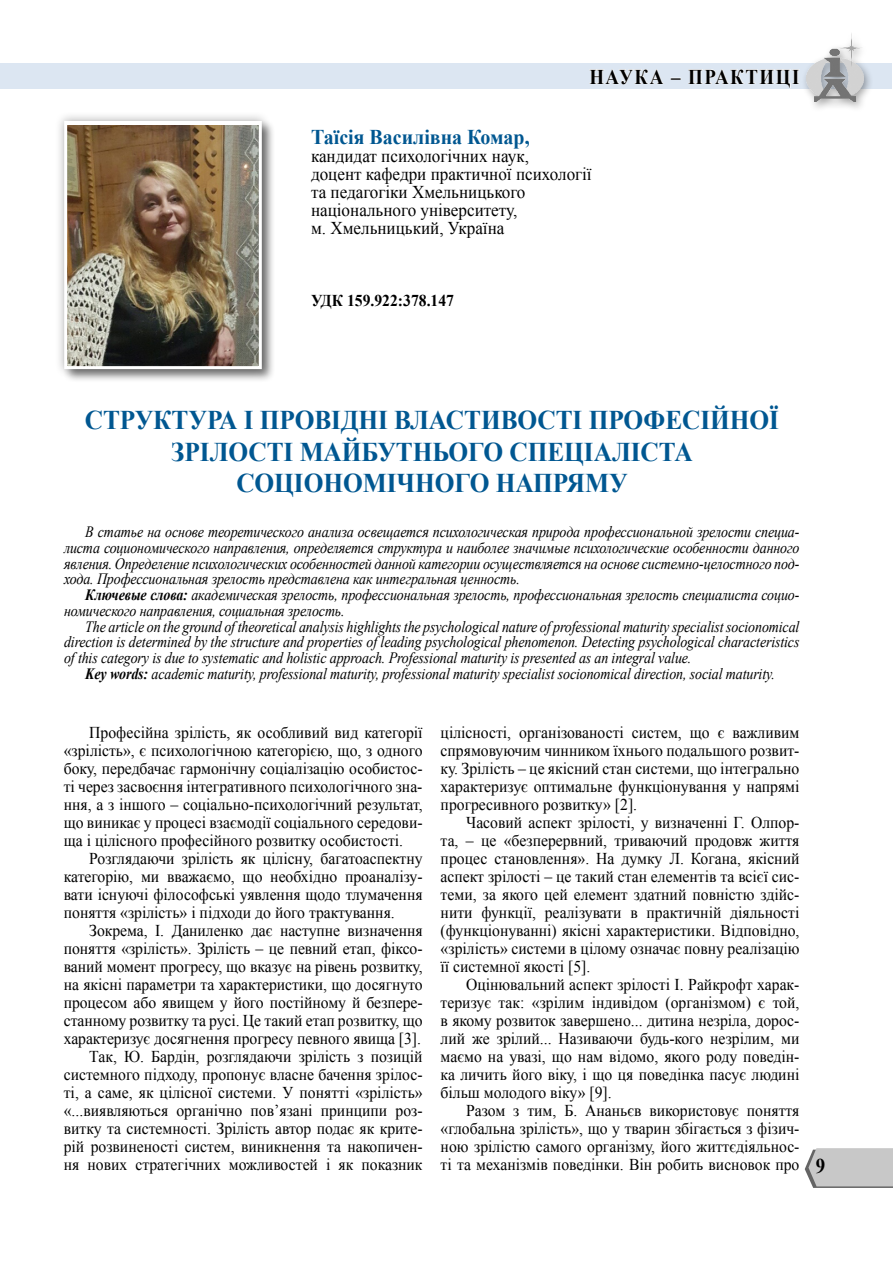
<style>
.page{position:relative;width:893px;height:1263px;background:#fff}
.page>*{position:absolute;margin:0;border:0;box-sizing:border-box;transform-origin:0 0}
.t1{font:700 27px/31.5px "Times New Roman";letter-spacing:-.005em;color:#005791;text-align:center;scale:.94 1}
.t2{font:700 21px "Times New Roman";color:#005791;scale:.95 1}
.t3{font:700 21px "Times New Roman";color:#000;scale:.9 1}
.t4{font:18px/18px "Times New Roman";color:#000;scale:.95 1}
.t5{font:16.5px/18px "Times New Roman";color:#000;text-align:justify;scale:.95 1}
.t6{font:700 16.5px "Times New Roman";color:#000;scale:.95 1}
.t7{font:italic 15.75px/15.8px "Times New Roman";letter-spacing:-.01em;color:#000;text-align:justify;scale:.89 1}
.s1{font-weight:700}
</style>
<div class="page">
<div style="left:0;top:63px;width:891px;height:26px;background:#dce6f2"></div>
<svg style="left:805px;top:1148px;width:88px;height:40px"></svg>
<div style="left:800px;top:30px;width:73px;height:83px;background:#000;opacity:.37"></div>
<img style="left:807px;top:32px;width:57px;height:69px">
<svg style="left:589px;top:69px;width:75px;height:16px"></svg>
<svg style="left:671px;top:78px;width:10px;height:2px"></svg>
<svg style="left:688px;top:69px;width:112px;height:19px"></svg>
<div style="left:62px;top:119px;width:214px;height:264px;background:#000;opacity:.5"></div>
<div style="left:55px;top:111px;width:217px;height:267px;background:#000;opacity:.3"></div>
<img style="left:68px;top:125px;width:190px;height:240px">
<div style="left:64px;top:121px;width:198px;height:248px;border:3px solid #fff"></div>
<p class="t3" style="left:589px;top:62px;width:35px">Наука</p>
<p class="t3" style="left:671px;top:62px;width:36px">– практи</p>
<p class="t3" style="left:776px;top:62px;width:25px">ці</p>
<p class="t2" style="left:311px;top:122px;width:232px">Таїсія Василівна Комар,</p>
<p class="t4" style="left:311px;top:147px;width:297px">кандидат психологічних наук,<br>доцент кафедри практичної психології та педагогіки Хмельницького національного університету,<br>м. Хмельницький, Україна</p>
<p class="t6" style="left:311px;top:289px;width:152px">УДК 159.922:378.147</p>
<h1 class="t1" style="left:85px;top:404px;width:740px">СТРУКТУРА І ПРОВІДНІ ВЛАСТИВОСТІ ПРОФЕСІЙНОЇ<br>ЗРІЛОСТІ МАЙБУТНЬОГО СПЕЦІАЛІСТА<br>СОЦІОНОМІЧНОГО НАПРЯМУ</h1>
<p class="t7" style="left:64px;top:523px;width:828px;text-indent:21px">В статье на основе теоретического анализа освещается психологическая природа профессиональной зрелости специа&shy;листа социономического направления, определяется структура и наиболее значимые психологические особенности данного явления. Определение психологических особенностей данной категории осуществляется на основе системно-целостного под&shy;хода. Профессиональная зрелость представлена как интегральная ценность.</p>
<p class="t7" style="left:64px;top:586px;width:828px;text-indent:21px"><span class="s1">Ключевые слова:</span> академическая зрелость, профессиональная зрелость, профессиональная зрелость специалиста социо&shy;номического направления, социальная зрелость.</p>
<p class="t7" style="left:85px;top:618px;width:804px">The article on the ground of theoretical analysis highlights the psychological nature of professional maturity specialist socionomical</p>
<p class="t7" style="left:64px;top:634px;width:828px">direction is determined by the structure and properties of leading psychological phenomenon. Detecting psychological characteristics</p>
<p class="t7" style="left:64px;top:649px;width:706px">of this category is due to systematic and holistic approach. Professional maturity is presented as an integral value.</p>
<p class="t7" style="left:85px;top:665px;width:776px"><span class="s1">Key words:</span> academic maturity, professional maturity, professional maturity specialist socionomical direction, social maturity.</p>
<p class="t5" style="left:64px;top:723px;width:379px;text-indent:26px">Професійна зрілість, як особливий вид категорії «зрілість», є психологічною категорією, що, з одного боку, передбачає гармонічну соціалізацію особистос&shy;ті через засвоєння інтегративного психологічного зна&shy;ння, а з іншого – соціально-психологічний результат, що виникає у процесі взаємодії соціального середови&shy;ща і цілісного професійного розвитку особистості.</p>
<p class="t5" style="left:64px;top:849px;width:379px;text-indent:26px">Розглядаючи зрілість як цілісну, багатоаспектну категорію, ми вважаємо, що необхідно проаналізу&shy;вати існуючі філософські уявлення щодо тлумачення поняття «зрілість» і підходи до його трактування.</p>
<p class="t5" style="left:64px;top:921px;width:379px;text-align:right">Зокрема, І. Даниленко дає наступне визначення поняття «зрілість». Зрілість – це певний етап, фіксо&shy;ваний момент прогресу, що вказує на рівень розвитку, на якісні параметри та характеристики, що досягнуто процесом або явищем у його постійному й безпере&shy;станному розвитку та русі. Це такий етап розвитку, що характеризує досягнення прогресу певного явища [3].<br>Так, Ю. Бардін, розглядаючи зрілість з позицій системного підходу, пропонує власне бачення зрілос&shy;ті, а саме, як цілісної системи. У понятті «зрілість» «...виявляються органічно пов’язані принципи роз&shy;витку та системності. Зрілість автор подає як крите&shy;рій розвиненості систем, виникнення та накопичен&shy;ня нових стратегічних можливостей і як показник</p>
<p class="t5" style="left:441px;top:723px;width:379px">цілісності, організованості систем, що є важливим спрямовуючим чинником їхнього подальшого розвит&shy;ку. Зрілість – це якісний стан системи, що інтегрально характеризує оптимальне функціонування у напрямі прогресивного розвитку» [2].</p>
<p class="t5" style="left:441px;top:813px;width:379px;text-indent:26px">Часовий аспект зрілості, у визначенні Г. Олпор&shy;та, – це «безперервний, триваючий продовж життя процес становлення». На думку Л. Когана, якісний аспект зрілості – це такий стан елементів та всієї сис&shy;теми, за якого цей елемент здатний повністю здійс&shy;нити функції, реалізувати в практичній діяльності (функціонуванні) якісні характеристики. Відповідно, «зрілість» системи в цілому означає повну реалізацію її системної якості [5].</p>
<p class="t5" style="left:441px;top:975px;width:379px;text-indent:26px">Оцінювальний аспект зрілості І. Райкрофт харак&shy;теризує так: «зрілим індивідом (організмом) є той, в якому розвиток завершено... дитина незріла, дорос&shy;лий же зрілий... Називаючи будь-кого незрілим, ми маємо на увазі, що нам відомо, якого роду поведін&shy;ка личить його віку, і що ця поведінка пасує людині більш молодого віку» [9].</p>
<p class="t5" style="left:441px;top:1101px;width:379px;text-indent:26px">Разом з тим, Б. Ананьєв використовує поняття «глобальна зрілість», що у тварин збігається з фізич&shy;ною зрілістю самого організму, його життєдіяльнос&shy;ті та механізмів поведінки. Він робить висновок про</p>
<p class="t3" style="left:816px;top:1151px;width:12px">9</p>
</div>
